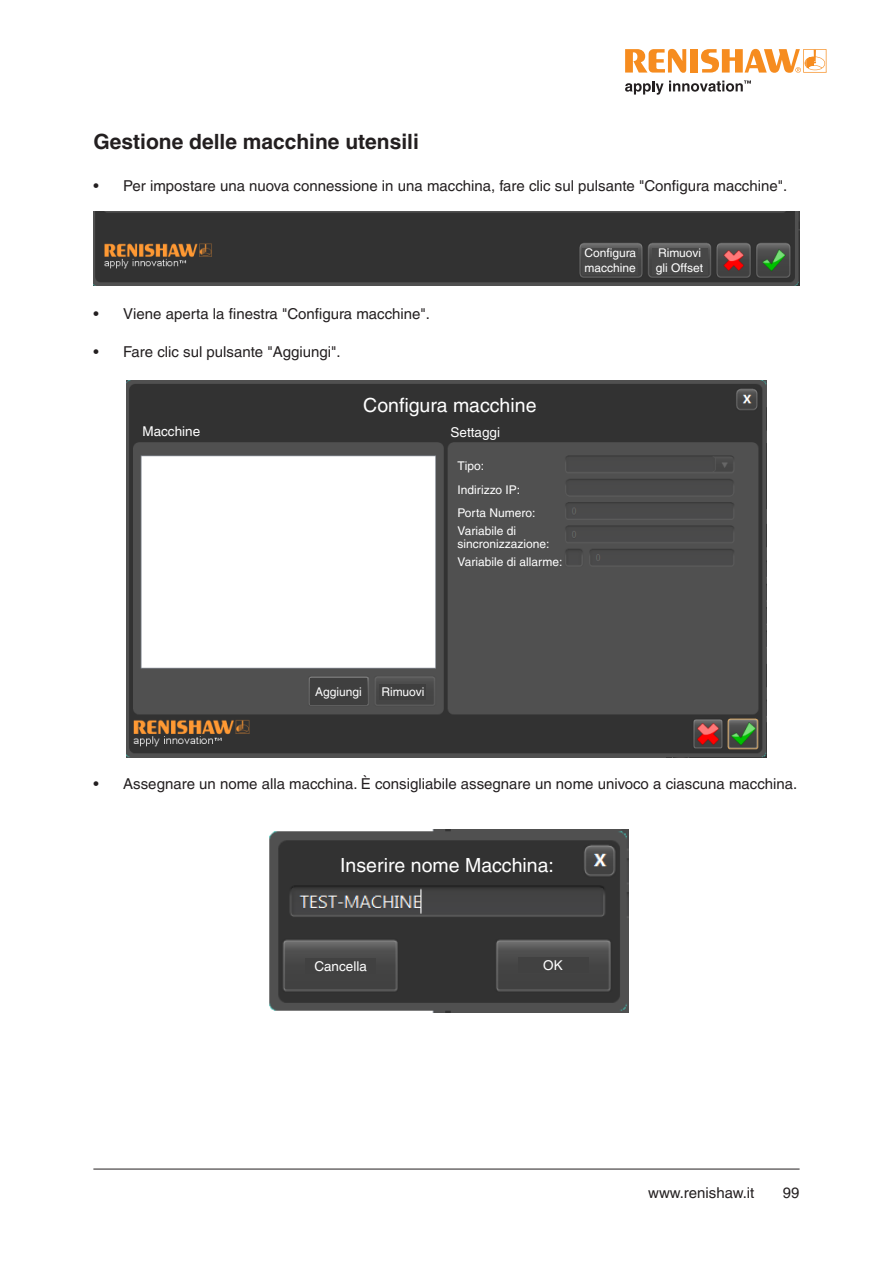
<style>
.page{position:relative;width:893px;height:1263px;background:#fff}
.page>*{position:absolute;margin:0;border:0;box-sizing:border-box;transform-origin:0 0}
.Heading_2__14pt_bold{font:700 21px "Helvetica LT Pro";color:#231f20}
.Caption_box_text{font:19.5px "Helvetica LT Pro";color:#fff}
.t1{font:15px "Helvetica LT Pro";color:#231f20}
.Caption_box_text-2{font:13.5px "Helvetica LT Pro";color:#fff}
.Caption_box_text-3{font:12px/15px "Helvetica LT Pro";color:#fff}
</style>
<div class="page">
<hr style="left:93px;top:1169px;width:707px;height:1px;background:#231f20">
<img style="left:269px;top:829px;width:359px;height:183px">
<img style="left:126px;top:381px;width:640px;height:377px">
<img style="left:93px;top:211px;width:706px;height:74px">
<div style="left:583px;top:248px;width:55px;height:27px;background:#474747"></div>
<div style="left:652px;top:248px;width:55px;height:27px;background:#474747"></div>
<div style="left:353px;top:398px;width:194px;height:19px;background:#323232"></div>
<div style="left:136px;top:424px;width:71px;height:15px;background:#323232"></div>
<div style="left:450px;top:424px;width:50px;height:15px;background:#323232"></div>
<div style="left:458px;top:458px;width:70px;height:15px;background:#505050"></div>
<div style="left:458px;top:482px;width:70px;height:15px;background:#505050"></div>
<div style="left:458px;top:505px;width:104px;height:16px;background:#505050"></div>
<div style="left:458px;top:522px;width:105px;height:30px;background:#505050"></div>
<div style="left:458px;top:553px;width:105px;height:18px;background:#505050"></div>
<div style="left:310px;top:678px;width:57px;height:27px;background:#3f3f3f"></div>
<div style="left:379px;top:684px;width:47px;height:15px;background:#3f3f3f"></div>
<div style="left:333px;top:858px;width:227px;height:19px;background:#323232"></div>
<div style="left:305px;top:959px;width:71px;height:15px;background:#414141"></div>
<div style="left:518px;top:958px;width:70px;height:15px;background:#414141"></div>
<svg style="left:625px;top:49px;width:61px;height:24px"></svg>
<div style="left:690px;top:49px;width:8px;height:24px;background:#f68c1f"></div>
<svg style="left:701px;top:49px;width:125px;height:24px"></svg>
<svg style="left:625px;top:80px;width:126px;height:15px"></svg>
<p class="Heading_2__14pt_bold" style="left:94px;top:128px;width:327px">Gestione delle macchine utensili</p>
<p class="t1" style="left:94px;top:177px;width:695px">• Per impostare una nuova connessione in una macchina, fare clic sul pulsante "Configura macchine".</p>
<p class="t1" style="left:93px;top:305px;width:338px">• Viene aperta la finestra "Configura macchine".</p>
<p class="t1" style="left:93px;top:343px;width:246px">• Fare clic sul pulsante "Aggiungi".</p>
<p class="Caption_box_text" style="left:363px;top:393px;width:175px">Configura macchine</p>
<p class="Caption_box_text-2" style="left:142px;top:424px;width:59px">Macchine</p>
<p class="Caption_box_text-2" style="left:450px;top:424px;width:51px">Settaggi</p>
<p class="Caption_box_text-3" style="left:458px;top:458px;width:28px">Tipo:</p>
<p class="Caption_box_text-3" style="left:458px;top:482px;width:64px">Indirizzo IP:</p>
<p class="Caption_box_text-3" style="left:458px;top:506px;width:79px">Porta Numero:</p>
<p class="Caption_box_text-3" style="left:458px;top:524px;width:94px;line-height:13.5px">Variabile di sincronizzazione:</p>
<p class="Caption_box_text-3" style="left:458px;top:554px;width:106px">Variabile di allarme:</p>
<p class="Caption_box_text-3" style="left:584px;top:245px;width:53px">Configura macchine</p>
<p class="Caption_box_text-3" style="left:656px;top:245px;width:49px">Rimuovi gli Offset</p>
<p class="Caption_box_text-3" style="left:315px;top:684px;width:48px">Aggiungi</p>
<p class="Caption_box_text-3" style="left:381px;top:684px;width:45px">Rimuovi</p>
<p class="t1" style="left:94px;top:775px;width:703px">• Assegnare un nome alla macchina. È consigliabile assegnare un nome univoco a ciascuna macchina.</p>
<p class="Caption_box_text" style="left:340px;top:853px;width:215px">Inserire nome Macchina:</p>
<p class="Caption_box_text-2" style="left:314px;top:959px;width:54px">Cancella</p>
<p class="Caption_box_text-2" style="left:543px;top:957px;width:21px">OK</p>
<p class="t1" style="left:648px;top:1184px;width:108px">www.renishaw.it</p>
<p class="t1" style="left:783px;top:1184px;width:18px">99</p>
</div>
